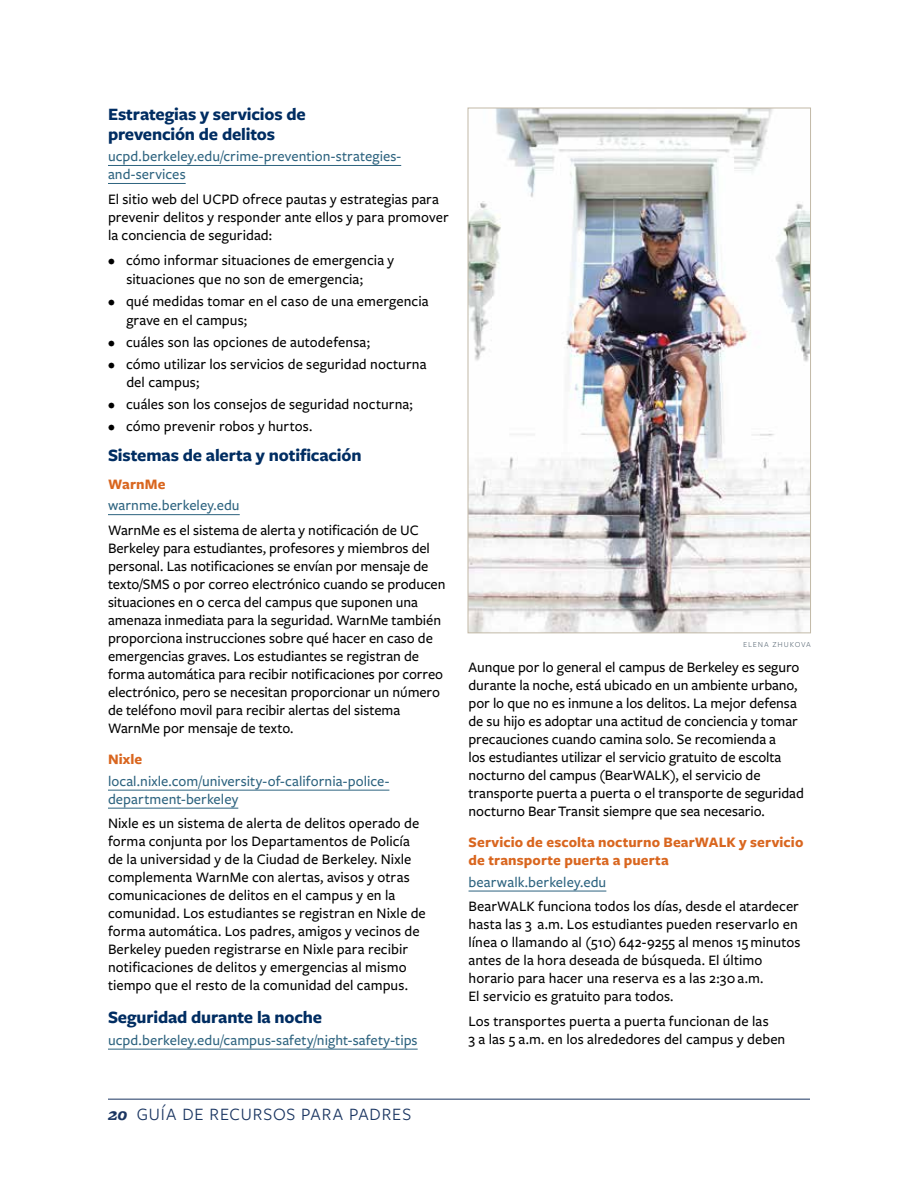
<style>
.page{position:relative;width:918px;height:1188px;background:#fff}
.page>*{position:absolute;margin:0;border:0;box-sizing:border-box;transform-origin:0 0}
.t1{font:700 18px/19.5px "Freight Sans Pro";letter-spacing:-.01em;color:#002d62}
.t2{font:18px "Freight Sans Pro";letter-spacing:.05em;color:#1a3561}
.t3{font:500 15px/18px "Freight Sans Pro";color:#000}
.t4{font:500 15px/18px "Freight Sans Pro";letter-spacing:.005em;color:#2d637f}
.t5{font:700 15px/18px "Freight Sans Pro";letter-spacing:.01em;color:#d9661f}
.t6{font:300 10.5px "Freight Sans Pro";letter-spacing:.07em;color:#53626f}
.s1{font-family:"Freight Micro Pro";font-weight:700;font-style:italic}
</style>
<div class="page">
<hr style="left:108px;top:165px;width:293px;height:1px;background:#2d637f">
<hr style="left:108px;top:183px;width:78px;height:1px;background:#2d637f">
<hr style="left:108px;top:514px;width:132px;height:1px;background:#2d637f">
<hr style="left:108px;top:790px;width:281px;height:1px;background:#2d637f">
<hr style="left:108px;top:808px;width:130px;height:1px;background:#2d637f">
<hr style="left:108px;top:1049px;width:310px;height:1px;background:#2d637f">
<hr style="left:469px;top:891px;width:137px;height:1px;background:#2d637f">
<img style="left:470px;top:110px;width:339px;height:521px">
<hr style="left:108px;top:1099px;width:702px;height:1px;background:#1a3561">
<p class="t1" style="left:108px;top:104px;width:199px">Estrategias y servicios de prevención de delitos</p>
<p class="t4" style="left:108px;top:147px;width:295px">ucpd.berkeley.edu/crime-prevention-strategies&shy;and-services</p>
<p class="t3" style="left:108px;top:189px;width:342px">El sitio web del UCPD ofrece pautas y estrategias para prevenir delitos y responder ante ellos y para promover la conciencia de seguridad:</p>
<p class="t3" style="left:126px;top:250px;width:269px;line-height:18.8px;text-indent:-18px">• cómo informar situaciones de emergencia y situaciones que no son de emergencia;</p>
<p class="t3" style="left:126px;top:291px;width:304px;line-height:18.8px;text-indent:-18px">• qué medidas tomar en el caso de una emergencia grave en el campus;</p>
<p class="t3" style="left:108px;top:332px;width:263px">• cuáles son las opciones de autodefensa;</p>
<p class="t3" style="left:126px;top:354px;width:302px;line-height:18.8px;text-indent:-18px">• cómo utilizar los servicios de seguridad nocturna del campus;</p>
<p class="t3" style="left:108px;top:395px;width:306px">• cuáles son los consejos de seguridad nocturna;</p>
<p class="t3" style="left:108px;top:417px;width:206px">• cómo prevenir robos y hurtos.</p>
<p class="t1" style="left:108px;top:445px;width:255px">Sistemas de alerta y notificación</p>
<p class="t5" style="left:108px;top:474px;width:59px">WarnMe</p>
<p class="t4" style="left:108px;top:496px;width:133px">warnme.berkeley.edu</p>
<p class="t3" style="left:108px;top:520px;width:339px">WarnMe es el sistema de alerta y notificación de UC Berkeley para estudiantes, profesores y miembros del personal. Las notificaciones se envían por mensaje de texto/SMS o por correo electrónico cuando se producen situaciones en 0 cerca del campus que suponen una amenaza inmediata para la seguridad. WarnMe también proporciona instrucciones sobre qué hacer en caso de emergencias graves. Los estudiantes se registran de forma automática para recibir notificaciones por correo electrónico, pero se necesitan proporcionar un nÚmero de teléfono movil para recibir alertas del sistema WarnMe por mensaje de texto.</p>
<p class="t5" style="left:108px;top:750px;width:36px">Nixle</p>
<p class="t4" style="left:108px;top:771px;width:283px">local.nixle.com/university-of-california-police&shy;department-berkeley</p>
<p class="t3" style="left:108px;top:814px;width:319px">Nixle es un sistema de alerta de delitos operado de forma conjunta por los Departamentos de Policía de la universidad y de la Ciudad de Berkeley. Nixle complementa WarnMe con alertas, avisos y otras comunicaciones de delitos en el campus y en la comunidad. Los estudiantes se registran en Nixle de forma automática. Los padres, amigos y vecinos de Berkeley pueden registrarse en Nixle para recibir notificaciones de delitos y emergencias al mismo tiempo que el resto de la comunidad del campus.</p>
<p class="t1" style="left:108px;top:1007px;width:216px">Seguridad durante la noche</p>
<p class="t4" style="left:108px;top:1030px;width:311px">ucpd.berkeley.edu/campus-safety/night-safety-tips</p>
<p class="t6" style="left:743px;top:637px;width:69px">elena zhukova</p>
<p class="t3" style="left:469px;top:657px;width:337px">Aunque por lo general el campus de Berkeley es seguro durante la noche, está ubicado en un ambiente urbano, por lo que no es inmune a los delitos. La mejor defensa de su hijo es adoptar una actitud de conciencia y tomar precauciones cuando camina solo. Se recomienda a<br>los estudiantes utilizar el servicio gratuito de escolta nocturno del campus (BearWALK), el servicio de transporte puerta a puerta o el transporte de seguridad nocturno Bear Transit siempre que sea necesario.</p>
<p class="t5" style="left:469px;top:833px;width:336px">Servicio de escolta nocturno BearWALK y servicio de transporte puerta a puerta</p>
<p class="t4" style="left:469px;top:872px;width:139px">bearwalk.berkeley.edu</p>
<p class="t3" style="left:469px;top:897px;width:333px">BearWALK funciona todos los días, desde el atardecer hasta las 3 a.m. Los estudiantes pueden reservarlo en línea o llamando al (510) 642-9255 al menos 15 minutos antes de la hora deseada de búsqueda. El último horario para hacer una reserva es a las 2:30 a.m.<br>El servicio es gratuito para todos.</p>
<p class="t3" style="left:469px;top:1012px;width:318px">Los transportes puerta a puerta funcionan de las<br>3 a las 5 a.m. en los alrededores del campus y deben</p>
<p class="t2" style="left:108px;top:1102px;width:305px"><span class="s1">20</span> GUÍA DE RECURSOS PARA PADRES</p>
</div>
